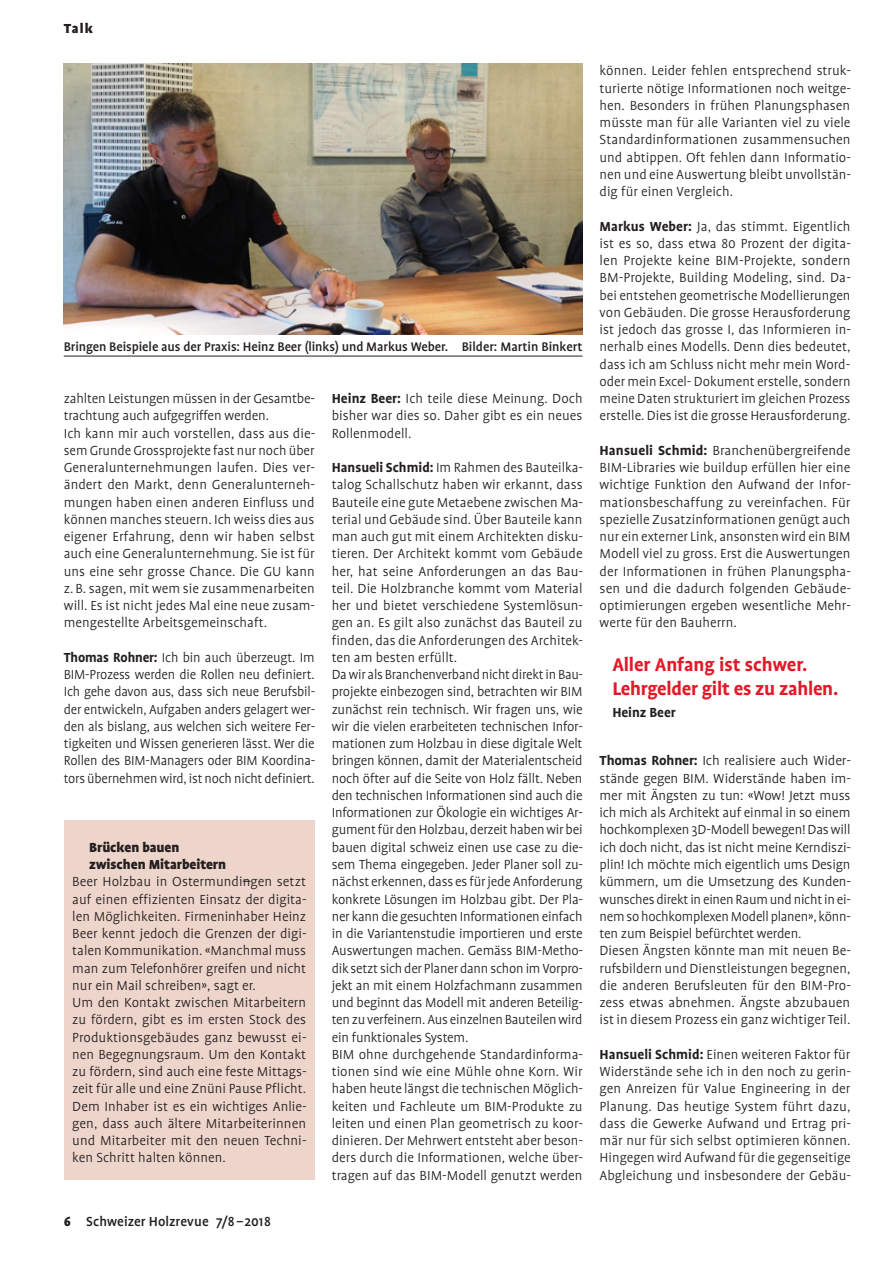
<style>
.page{position:relative;width:893px;height:1263px;background:#fff}
.page>*{position:absolute;margin:0;border:0;box-sizing:border-box;transform-origin:0 0}
.t1{font:700 21px/24px "Profile";letter-spacing:-.015em;color:#e21926}
.t2{font:300 15px/17.2px "Profile";color:#231f20}
.t3{font:900 15px/17.2px "Profile";letter-spacing:-.005em;color:#231f20}
.t4{font:500 15px "Profile";letter-spacing:.005em;color:#231f20}
.t5{font:700 15px "Profile";letter-spacing:-.005em;color:#231f20}
.t6{font:500 14.25px "Profile";letter-spacing:-.005em;color:#231f20}
.s1{font-weight:700}
.s2{font-weight:900}
</style>
<div class="page">
<div style="left:64px;top:820px;width:251px;height:359px;background:#eed5cb"></div>
<img style="left:64px;top:64px;width:519px;height:270px">
<hr style="left:64px;top:356px;width:519px;height:1px;background:#231f20">
<p class="t3" style="left:64px;top:19px;width:31px">Talk</p>
<p class="t6" style="left:64px;top:340px;width:520px">Bringen Beispiele aus der Praxis: Heinz Beer (links) und Markus Weber. Bilder: Martin Binkert</p>
<p class="t2" style="left:64px;top:390px;width:253px">zahlten Leistungen müssen in der Gesamtbe&shy;trachtung auch aufgegriffen werden.<br>Ich kann mir auch vorstellen, dass aus die&shy;sem Grunde Grossprojekte fast nur noch über Generalunternehmungen laufen. Dies ver&shy;ändert den Markt, denn Generalunterneh&shy;mungen haben einen anderen Einfluss und können manches steuern. Ich weiss dies aus eigener Erfahrung, denn wir haben selbst auch eine Generalunternehmung. Sie ist für uns eine sehr grosse Chance. Die GU kann z. B. sagen, mit wem sie zusammenarbeiten will. Es ist nicht jedes Mal eine neue zusam&shy;mengestellte Arbeitsgemeinschaft.</p>
<p class="t2" style="left:64px;top:649px;width:253px;text-align:justify"><span class="s1">Thomas Rohner:</span> Ich bin auch überzeugt. Im BIM-Prozess werden die Rollen neu definiert.<br>Ich gehe davon aus, dass sich neue Berufsbil&shy;der entwickeln, Aufgaben anders gelagert wer&shy;den als bislang, aus welchen sich weitere Fer&shy;tigkeiten und Wissen generieren lässt. Wer die Rollen des BIM-Managers oder BIM Koordina&shy;tors übernehmen wird, ist noch nicht definiert.</p>
<p class="t3" style="left:89px;top:838px;width:138px">Brücken bauen zwischen Mitarbeitern</p>
<p class="t2" style="left:72px;top:873px;width:236px">Beer Holzbau in Ostermundingen setzt auf einen effizienten Einsatz der digita&shy;len Möglichkeiten. Firmeninhaber Heinz Beer kennt jedoch die Grenzen der digi&shy;talen Kommunikation. «Manchmal muss man zum Telefonhörer greifen und nicht nur ein Mail schreiben», sagt er.<br>Um den Kontakt zwischen Mitarbeitern zu fördern, gibt es im ersten Stock des Produktionsgebäudes ganz bewusst ei&shy;nen Begegnungsraum. Um den Kontakt zu fördern, sind auch eine feste Mittags&shy;zeit für alle und eine Znüni Pause Pflicht.<br>Dem Inhaber ist es ein wichtiges Anlie&shy;gen, dass auch ältere Mitarbeiterinnen und Mitarbeiter mit den neuen Techni&shy;ken Schritt halten können.</p>
<p class="t4" style="left:64px;top:1213px;width:209px"><span class="s2">6</span> Schweizer Holzrevue 7/8 –2018</p>
<p class="t2" style="left:332px;top:390px;width:252px;text-align:justify"><span class="s1">Heinz Beer:</span> Ich teile diese Meinung. Doch bisher war dies so. Daher gibt es ein neues Rollenmodell.</p>
<p class="t2" style="left:332px;top:459px;width:253px"><span class="s1">Hansueli Schmid:</span> Im Rahmen des Bauteilka&shy;talog Schallschutz haben wir erkannt, dass Bauteile eine gute Metaebene zwischen Ma&shy;terial und Gebäude sind. Über Bauteile kann man auch gut mit einem Architekten disku&shy;tieren. Der Architekt kommt vom Gebäude her, hat seine Anforderungen an das Bau&shy;teil. Die Holzbranche kommt vom Material her und bietet verschiedene Systemlösun&shy;gen an. Es gilt also zunächst das Bauteil zu finden, das die Anforderungen des Architek&shy;ten am besten erfüllt.<br>Da wir als Branchenverband nicht direkt in Bau&shy;projekte einbezogen sind, betrachten wir BIM zunächst rein technisch. Wir fragen uns, wie wir die vielen erarbeiteten technischen Infor&shy;mationen zum Holzbau in diese digitale Welt bringen können, damit der Materialentscheid noch öfter auf die Seite von Holz fällt. Neben den technischen Informationen sind auch die Informationen zur Ökologie ein wichtiges Ar&shy;gument für den Holzbau, derzeit haben wir bei bauen digital schweiz einen use case zu die&shy;sem Thema eingegeben. Jeder Planer soll zu&shy;nächst erkennen, dass es für jede Anforderung konkrete Lösungen im Holzbau gibt. Der Pla&shy;ner kann die gesuchten Informationen einfach in die Variantenstudie importieren und erste Auswertungen machen. Gemäss BIM-Metho&shy;dik setzt sich der Planer dann schon im Vorpro&shy;jekt an mit einem Holzfachmann zusammen und beginnt das Modell mit anderen Beteilig&shy;ten zu verfeinern. Aus einzelnen Bauteilen wird ein funktionales System.<br>BIM ohne durchgehende Standardinforma&shy;tionen sind wie eine Mühle ohne Korn. Wir haben heute längst die technischen Möglich&shy;keiten und Fachleute um BIM-Produkte zu leiten und einen Plan geometrisch zu koor&shy;dinieren. Der Mehrwert entsteht aber beson&shy;ders durch die Informationen, welche über&shy;tragen auf das BIM-Modell genutzt werden</p>
<p class="t2" style="left:600px;top:62px;width:253px;text-align:justify">können. Leider fehlen entsprechend struk&shy;turierte nötige Informationen noch weitge&shy;hen. Besonders in frühen Planungsphasen müsste man für alle Varianten viel zu viele Standardinformationen zusammensuchen und abtippen. Oft fehlen dann Informatio&shy;nen und eine Auswertung bleibt unvollstän&shy;dig für einen Vergleich.</p>
<p class="t2" style="left:600px;top:218px;width:253px"><span class="s1">Markus Weber:</span> Ja, das stimmt. Eigentlich ist es so, dass etwa 80 Prozent der digita&shy;len Projekte keine BIM-Projekte, sondern BM-Projekte, Building Modeling, sind. Da&shy;bei entstehen geometrische Modellierungen von Gebäuden. Die grosse Herausforderung ist jedoch das grosse I, das Informieren in&shy;nerhalb eines Modells. Denn dies bedeutet, dass ich am Schluss nicht mehr mein Word&shy;oder mein Excel- Dokument erstelle, sondern meine Daten strukturiert im gleichen Prozess erstelle. Dies ist die grosse Herausforderung.</p>
<p class="t2" style="left:600px;top:442px;width:253px;text-align:justify"><span class="s1">Hansueli Schmid:</span> Branchenübergreifende BIM-Libraries wie buildup erfüllen hier eine wichtige Funktion den Aufwand der Infor&shy;mationsbeschaffung zu vereinfachen. Für spezielle Zusatzinformationen genügt auch nur ein externer Link, ansonsten wird ein BIM Modell viel zu gross. Erst die Auswertungen der Informationen in frühen Planungspha&shy;sen und die dadurch folgenden Gebäude&shy;optimierungen ergeben wesentliche Mehr&shy;werte für den Bauherrn.</p>
<h1 class="t1" style="left:612px;top:653px;width:228px">Aller Anfang ist schwer.<br>Lehrgelder gilt es zu zahlen.</h1>
<p class="t5" style="left:612px;top:705px;width:65px">Heinz Beer</p>
<p class="t2" style="left:600px;top:752px;width:253px"><span class="s1">Thomas Rohner:</span> Ich realisiere auch Wider&shy;stände gegen BIM. Widerstände haben im&shy;mer mit Ängsten zu tun: «Wow! Jetzt muss ich mich als Architekt auf einmal in so einem hochkomplexen 3D-Modell bewegen! Das will ich doch nicht, das ist nicht meine Kerndiszi&shy;plin! Ich möchte mich eigentlich ums Design kümmern, um die Umsetzung des Kunden&shy;wunsches direkt in einen Raum und nicht in ei&shy;nem so hochkomplexen Modell planen», könn&shy;ten zum Beispiel befürchtet werden.<br>Diesen Ängsten könnte man mit neuen Be&shy;rufsbildern und Dienstleistungen begegnen, die anderen Berufsleuten für den BIM-Pro&shy;zess etwas abnehmen. Ängste abzubauen ist in diesem Prozess ein ganz wichtiger Teil.</p>
<p class="t2" style="left:600px;top:1046px;width:253px;text-align:justify"><span class="s1">Hansueli Schmid:</span> Einen weiteren Faktor für Widerstände sehe ich in den noch zu gerin&shy;gen Anreizen für Value Engineering in der Planung. Das heutige System führt dazu, dass die Gewerke Aufwand und Ertrag pri&shy;mär nur für sich selbst optimieren können.<br>Hingegen wird Aufwand für die gegenseitige Abgleichung und insbesondere der Gebäu-</p>
</div>
